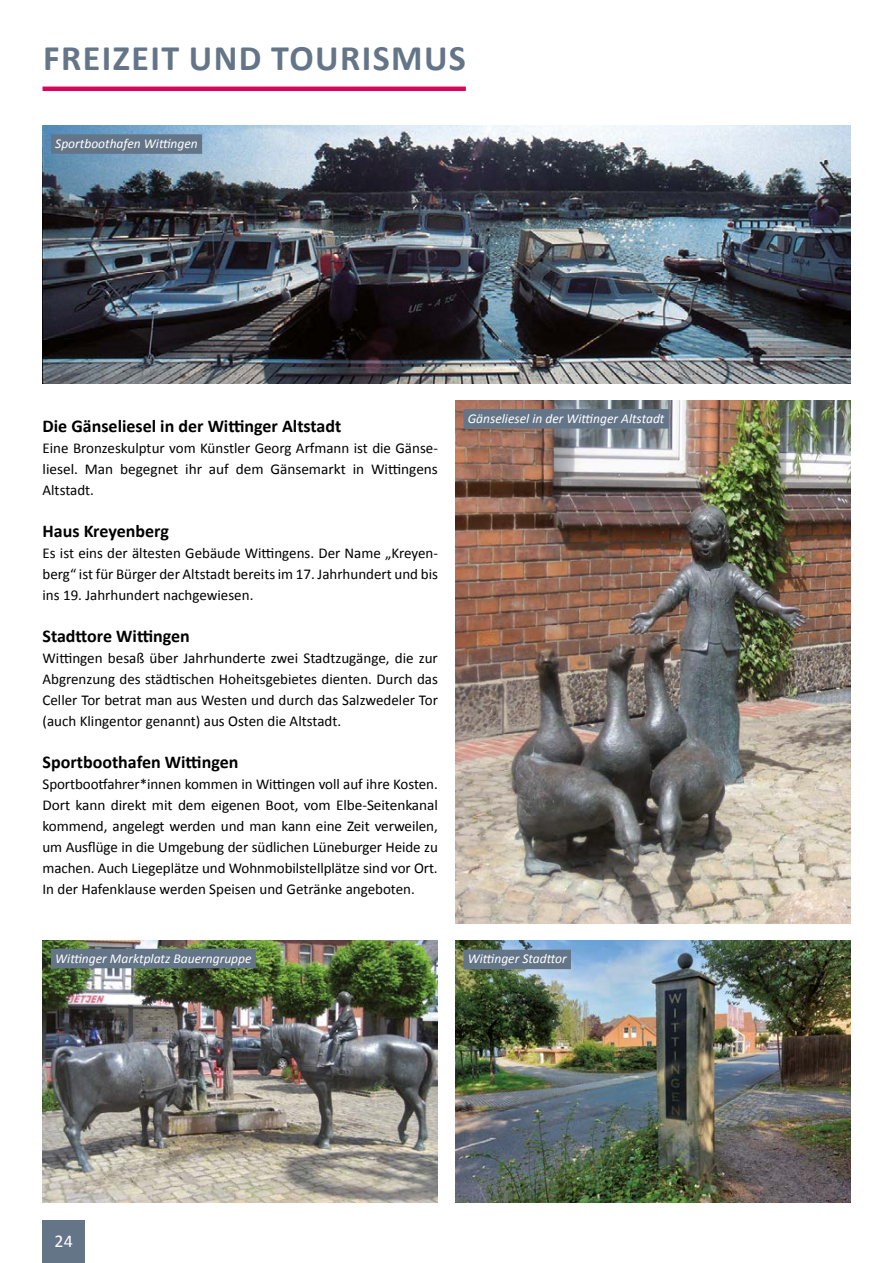
<style>
.page{position:relative;width:893px;height:1263px;background:#fff}
.page>*{position:absolute;margin:0;border:0;box-sizing:border-box;transform-origin:0 0}
.t1{font:700 36px "Calibri";letter-spacing:.04em;color:#647588}
.t2{font:700 18px "Calibri";color:#000}
.t3{font:18px "Calibri";color:#fff}
.t4{font:15px/21px "Calibri";color:#000;text-align:justify}
.t5{font:italic 13.5px "Calibri";color:#fff}
</style>
<div class="page">
<hr style="left:43px;top:87px;width:423px;height:4px;background:#d6075c">
<div style="left:43px;top:1220px;width:42px;height:43px;background:#647588"></div>
<img style="left:455px;top:400px;width:395px;height:523px">
<div style="left:463px;top:409px;width:206px;height:20px;background:#647588"></div>
<img style="left:455px;top:940px;width:395px;height:262px">
<div style="left:463px;top:950px;width:108px;height:19px;background:#647588"></div>
<img style="left:43px;top:125px;width:807px;height:258px">
<div style="left:51px;top:134px;width:151px;height:20px;background:#647588"></div>
<img style="left:43px;top:940px;width:395px;height:262px">
<div style="left:51px;top:949px;width:205px;height:19px;background:#647588"></div>
<h1 class="t1" style="left:43px;top:32px;width:424px">FREIZEIT UND TOURISMUS</h1>
<p class="t5" style="left:55px;top:134px;width:144px">Sportboothafen Wittingen</p>
<p class="t2" style="left:43px;top:413px;width:300px">Die Gänseliesel in der Wittinger Altstadt</p>
<p class="t4" style="left:43px;top:437px;width:397px">Eine Bronzeskulptur vom Künstler Georg Arfmann ist die Gänse&shy;liesel. Man begegnet ihr auf dem Gänsemarkt in Wittingens Altstadt.</p>
<p class="t2" style="left:43px;top:518px;width:128px">Haus Kreyenberg</p>
<p class="t4" style="left:43px;top:542px;width:397px">Es ist eins der ältesten Gebäude Wittingens. Der Name „Kreyen&shy;berg“ ist für Bürger der Altstadt bereits im 17. Jahrhundert und bis ins 19. Jahrhundert nachgewiesen.</p>
<p class="t2" style="left:43px;top:623px;width:149px">Stadttore Wittingen</p>
<p class="t4" style="left:43px;top:647px;width:397px">Wittingen besaß über Jahrhunderte zwei Stadtzugänge, die zur Abgrenzung des städtischen Hoheitsgebietes dienten. Durch das Celler Tor betrat man aus Westen und durch das Salzwedeler Tor (auch Klingentor genannt) aus Osten die Altstadt.</p>
<p class="t2" style="left:43px;top:749px;width:197px">Sportboothafen Wittingen</p>
<p class="t4" style="left:43px;top:773px;width:397px">Sportbootfahrer*innen kommen in Wittingen voll auf ihre Kosten.<br>Dort kann direkt mit dem eigenen Boot, vom Elbe-Seitenkanal kommend, angelegt werden und man kann eine Zeit verweilen, um Ausflüge in die Umgebung der südlichen Lüneburger Heide zu machen. Auch Liegeplätze und Wohnmobilstellplätze sind vor Ort.<br>In der Hafenklause werden Speisen und Getränke angeboten.</p>
<p class="t5" style="left:55px;top:949px;width:198px">Wittinger Marktplatz Bauerngruppe</p>
<p class="t5" style="left:468px;top:409px;width:198px">Gänseliesel in der Wittinger Altstadt</p>
<p class="t5" style="left:468px;top:950px;width:100px">Wittinger Stadttor</p>
<p class="t3" style="left:55px;top:1228px;width:20px">24</p>
</div>
